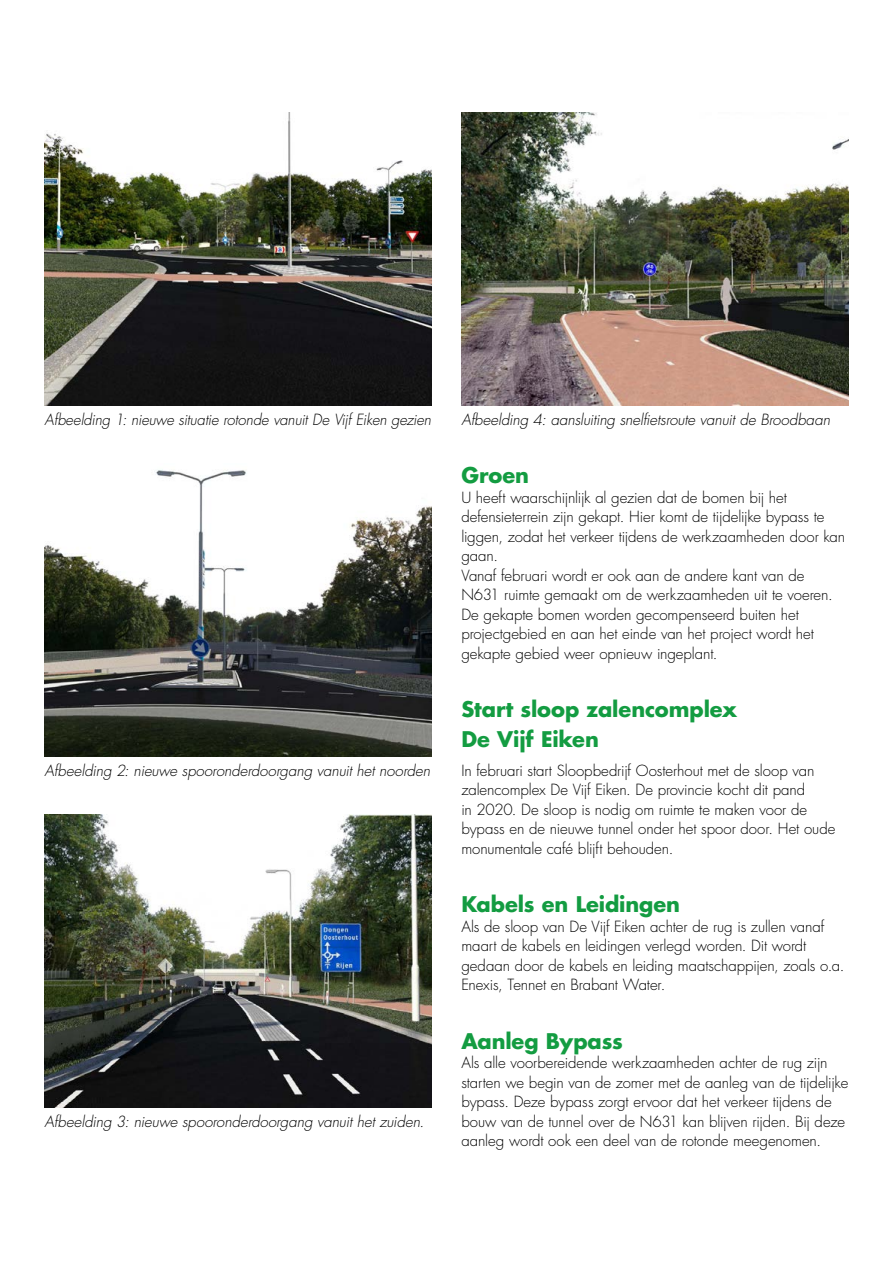
<style>
.page{position:relative;width:893px;height:1263px;background:#fff}
.page>*{position:absolute;margin:0;border:0;box-sizing:border-box;transform-origin:0 0}
.t1{font:700 21px/30px "Futura Std";letter-spacing:-.005em;color:#139c41}
.t2{font:300 15px/19.5px "Futura Std";letter-spacing:-.005em;color:#000}
.t3{font:italic 300 15px "Futura Std";letter-spacing:-.005em;color:#000}
</style>
<div class="page">
<img style="left:45px;top:113px;width:387px;height:292px">
<img style="left:45px;top:470px;width:387px;height:286px">
<img style="left:45px;top:815px;width:387px;height:292px">
<img style="left:461px;top:113px;width:387px;height:292px">
<p class="t3" style="left:45px;top:410px;width:388px">Afbeelding 1: nieuwe situatie rotonde vanuit De Vijf Eiken gezien</p>
<p class="t3" style="left:45px;top:761px;width:387px">Afbeelding 2: nieuwe spooronderdoorgang vanuit het noorden</p>
<p class="t3" style="left:45px;top:1112px;width:381px">Afbeelding 3: nieuwe spooronderdoorgang vanuit het zuiden.</p>
<p class="t3" style="left:461px;top:410px;width:370px">Afbeelding 4: aansluiting snelfietsroute vanuit de Broodbaan</p>
<h1 class="t1" style="left:461px;top:460px;width:69px">Groen</h1>
<p class="t2" style="left:461px;top:488px;width:385px">U heeft waarschijnlijk al gezien dat de bomen bij het defensieterrein zijn gekapt. Hier komt de tijdelijke bypass te liggen, zodat het verkeer tijdens de werkzaamheden door kan gaan.<br>Vanaf februari wordt er ook aan de andere kant van de N631 ruimte gemaakt om de werkzaamheden uit te voeren.<br>De gekapte bomen worden gecompenseerd buiten het projectgebied en aan het einde van het project wordt het gekapte gebied weer opnieuw ingeplant.</p>
<h1 class="t1" style="left:461px;top:694px;width:277px">Start sloop zalencomplex<br>De Vijf Eiken</h1>
<p class="t2" style="left:461px;top:761px;width:376px">In februari start Sloopbedrijf Oosterhout met de sloop van zalencomplex De Vijf Eiken. De provincie kocht dit pand<br>in 2020. De sloop is nodig om ruimte te maken voor de bypass en de nieuwe tunnel onder het spoor door. Het oude monumentale café blijft behouden.</p>
<h1 class="t1" style="left:461px;top:889px;width:220px">Kabels en Leidingen</h1>
<p class="t2" style="left:461px;top:917px;width:385px">Als de sloop van De Vijf Eiken achter de rug is zullen vanaf maart de kabels en leidingen verlegd worden. Dit wordt gedaan door de kabels en leiding maatschappijen, zoals o.a.<br>Enexis, Tennet en Brabant Water.</p>
<h1 class="t1" style="left:461px;top:1025px;width:163px">Aanleg Bypass</h1>
<p class="t2" style="left:461px;top:1053px;width:388px">Als alle voorbereidende werkzaamheden achter de rug zijn starten we begin van de zomer met de aanleg van de tijdelijke bypass. Deze bypass zorgt ervoor dat het verkeer tijdens de bouw van de tunnel over de N631 kan blijven rijden. Bij deze aanleg wordt ook een deel van de rotonde meegenomen.</p>
</div>
